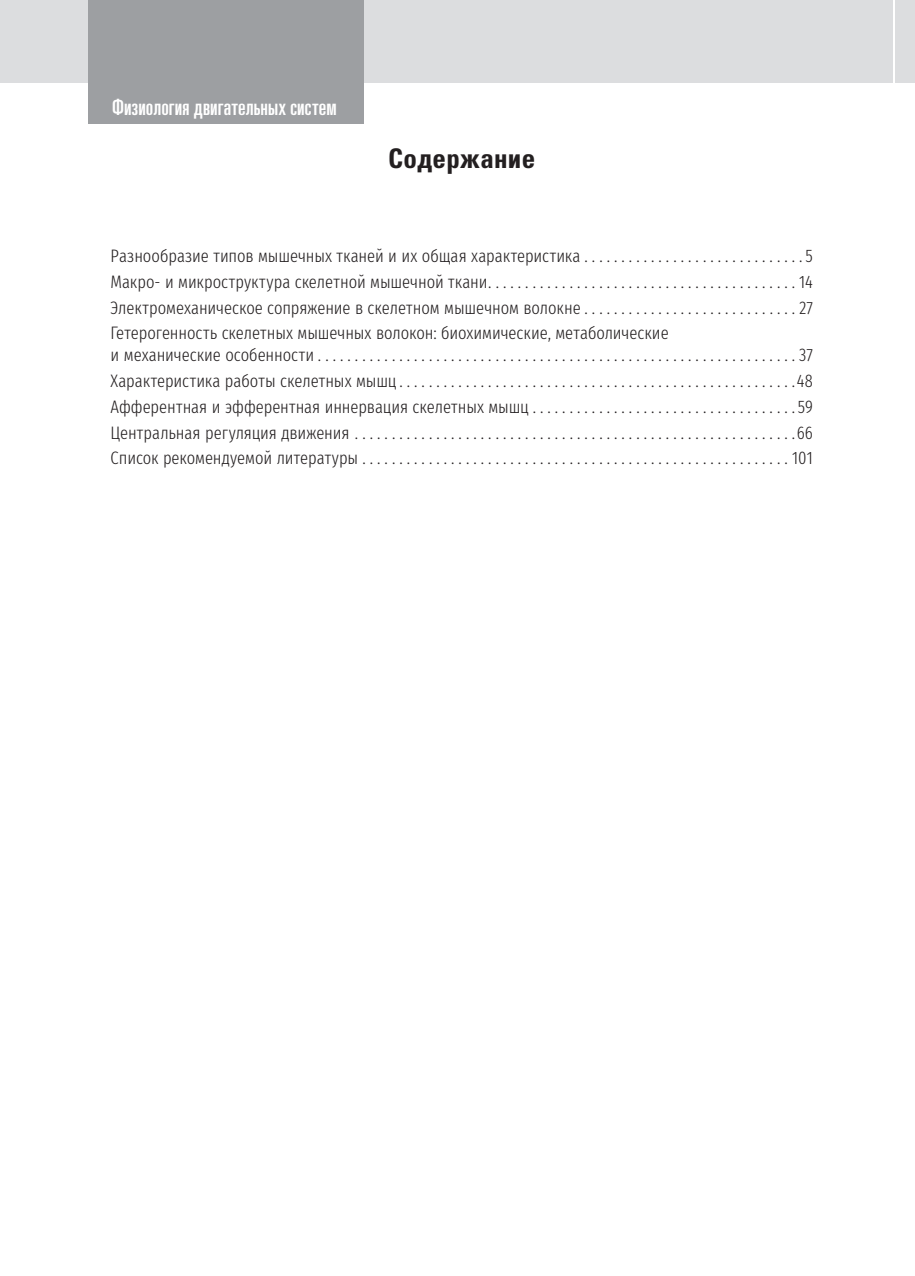
<style>
.page{position:relative;width:915px;height:1276px;background:#fff}
.page>*{position:absolute;margin:0;border:0;box-sizing:border-box;transform-origin:0 0}
.t1{font:700 27px "Partner Condensed";letter-spacing:.01em;color:#231f20}
.t2{font:ultra-condensed 22.5px "Partner";letter-spacing:.005em;color:#fff}
.t3{font:300 extra-condensed 18px/25.8px "Fira Sans";letter-spacing:-.005em;color:#231f20;text-align:justify}
</style>
<div class="page">
<div style="left:0;top:0;width:892px;height:83px;background:#dcdddf"></div>
<div style="left:894px;top:0;width:20px;height:83px;background:#dcdddf"></div>
<div style="left:88px;top:0;width:275px;height:123px;background:#9d9fa2"></div>
<p class="t2" style="left:112px;top:98px;width:226px">Физиология двигательных систем</p>
<p class="t1" style="left:388px;top:148px;width:149px">Содержание</p>
<p class="t3" style="left:111px;top:243px;width:703px">Разнообразие типов мышечных тканей и их общая характеристика . . . . . . . . . . . . . . . . . . . . . . . . . . . . . . 5<br>Макро- и микроструктура скелетной мышечной ткани . . . . . . . . . . . . . . . . . . . . . . . . . . . . . . . . . . . . . . . . . . 14<br>Электромеханическое сопряжение в скелетном мышечном волокне . . . . . . . . . . . . . . . . . . . . . . . . . . . . . 27<br>Гетерогенность скелетных мышечных волокон: биохимические, метаболические</p>
<p class="t3" style="left:111px;top:342px;width:703px">и механические особенности . . . . . . . . . . . . . . . . . . . . . . . . . . . . . . . . . . . . . . . . . . . . . . . . . . . . . . . . . . . . . . . . . 37<br>Характеристика работы скелетных мышц . . . . . . . . . . . . . . . . . . . . . . . . . . . . . . . . . . . . . . . . . . . . . . . . . . . . . .48<br>Афферентная и эфферентная иннервация скелетных мышц . . . . . . . . . . . . . . . . . . . . . . . . . . . . . . . . . . . . 59<br>Центральная регуляция движения . . . . . . . . . . . . . . . . . . . . . . . . . . . . . . . . . . . . . . . . . . . . . . . . . . . . . . . . . . . .66<br>Список рекомендуемой литературы . . . . . . . . . . . . . . . . . . . . . . . . . . . . . . . . . . . . . . . . . . . . . . . . . . . . . . . . . . 101</p>
</div>
